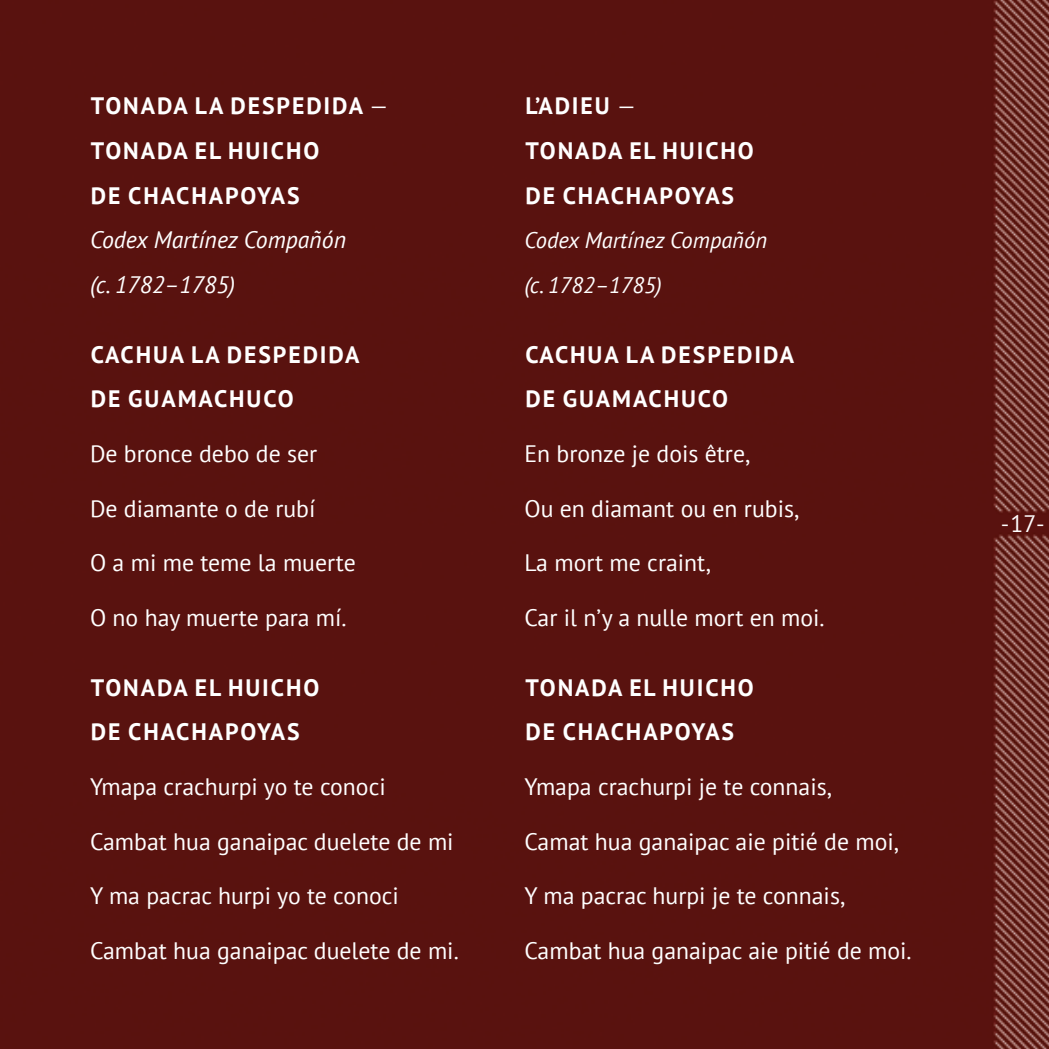
<style>
.page{position:relative;width:1049px;height:1049px;background:#59120f}
.page>*{position:absolute;margin:0;border:0;box-sizing:border-box;transform-origin:0 0}
.t1{font:23.75px "PT Sans";color:#fff}
.t2{font:700 23.75px "PT Sans";letter-spacing:.08em;color:#fff}
.t3{font:italic 23.75px/44.8px "PT Sans";color:#fff}
.t4{font:italic 22.5px/44.8px "PT Sans";color:#fff}
</style>
<div class="page">
<p class="t2" style="left:91px;top:90px;width:32px">TONADA</p>
<p class="t2" style="left:195px;top:90px;width:69px">LA DESPEDIDA</p>
<p class="t1" style="left:369px;top:91px;width:21px">—</p>
<p class="t2" style="left:91px;top:135px;width:32px">TONADA</p>
<p class="t2" style="left:195px;top:135px;width:66px">EL HUICHO</p>
<p class="t2" style="left:91px;top:180px;width:69px">DE CHACHAPOYAS</p>
<p class="t3" style="left:90px;top:217px;width:258px">Codex Martínez Compañón (c. 1782–1785)</p>
<p class="t2" style="left:91px;top:339px;width:31px">CACHUA</p>
<p class="t2" style="left:191px;top:339px;width:69px">LA DESPEDIDA</p>
<p class="t2" style="left:91px;top:383px;width:71px">DE GUAMACHUCO</p>
<p class="t1" style="left:90px;top:438px;width:229px">De bronce debo de ser</p>
<p class="t1" style="left:90px;top:493px;width:227px">De diamante o de rubí</p>
<p class="t1" style="left:90px;top:548px;width:267px">O a mi me teme la muerte</p>
<p class="t1" style="left:90px;top:602px;width:258px">O no hay muerte para mí.</p>
<p class="t2" style="left:91px;top:672px;width:32px">TONADA</p>
<p class="t2" style="left:195px;top:672px;width:66px">EL HUICHO</p>
<p class="t2" style="left:91px;top:716px;width:69px">DE CHACHAPOYAS</p>
<p class="t1" style="left:90px;top:771px;width:297px">Ymapa crachurpi yo te conoci</p>
<p class="t1" style="left:90px;top:826px;width:365px">Cambat hua ganaipac duelete de mi</p>
<p class="t1" style="left:90px;top:881px;width:310px">Y ma pacrac hurpi yo te conoci</p>
<p class="t1" style="left:90px;top:935px;width:370px">Cambat hua ganaipac duelete de mi.</p>
<p class="t2" style="left:525px;top:90px;width:28px">L’ADIEU</p>
<p class="t1" style="left:617px;top:91px;width:21px">—</p>
<p class="t2" style="left:525px;top:135px;width:32px">TONADA</p>
<p class="t2" style="left:629px;top:135px;width:66px">EL HUICHO</p>
<p class="t2" style="left:525px;top:180px;width:69px">DE CHACHAPOYAS</p>
<p class="t4" style="left:524px;top:217px;width:244px">Codex Martínez Compañón (c. 1782–1785)</p>
<p class="t2" style="left:525px;top:339px;width:31px">CACHUA</p>
<p class="t2" style="left:626px;top:339px;width:69px">LA DESPEDIDA</p>
<p class="t2" style="left:525px;top:383px;width:71px">DE GUAMACHUCO</p>
<p class="t1" style="left:524px;top:438px;width:227px">En bronze je dois être,</p>
<p class="t1" style="left:524px;top:493px;width:276px">Ou en diamant ou en rubis,</p>
<p class="t1" style="left:524px;top:548px;width:188px">La mort me craint,</p>
<p class="t1" style="left:524px;top:602px;width:302px">Car il n’y a nulle mort en moi.</p>
<p class="t2" style="left:525px;top:672px;width:32px">TONADA</p>
<p class="t2" style="left:629px;top:672px;width:66px">EL HUICHO</p>
<p class="t2" style="left:525px;top:716px;width:69px">DE CHACHAPOYAS</p>
<p class="t1" style="left:524px;top:771px;width:309px">Ymapa crachurpi je te connais,</p>
<p class="t1" style="left:524px;top:826px;width:376px">Camat hua ganaipac aie pitié de moi,</p>
<p class="t1" style="left:524px;top:881px;width:322px">Y ma pacrac hurpi je te connais,</p>
<p class="t1" style="left:524px;top:935px;width:389px">Cambat hua ganaipac aie pitié de moi.</p>
<p class="t1" style="left:1001px;top:508px;width:45px">-17-</p>
</div>
